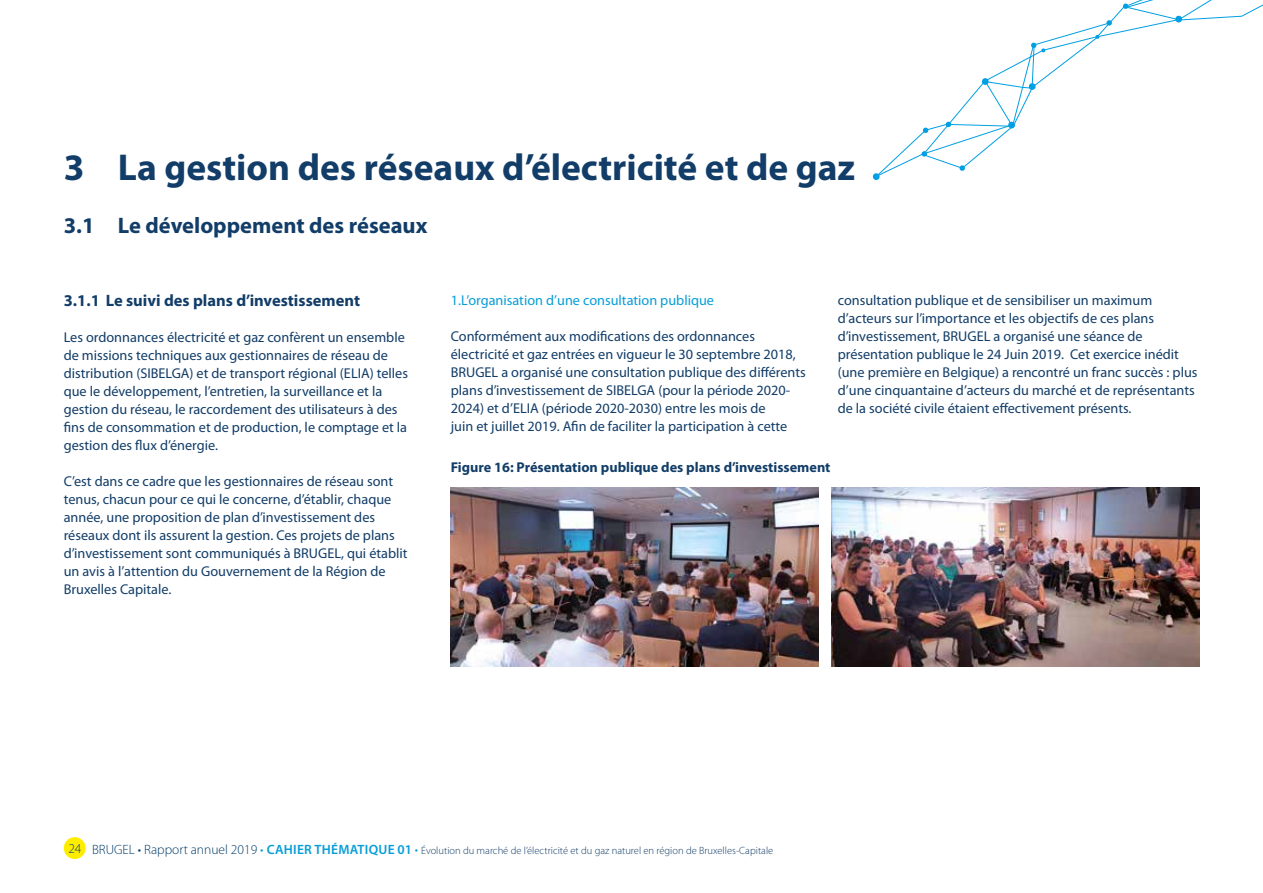
<style>
.page{position:relative;width:1263px;height:893px;background:#fff}
.page>*{position:absolute;margin:0;border:0;box-sizing:border-box;transform-origin:0 0}
.t1{font:700 37.5px "Myriad Pro";color:#123d68}
.t2{font:700 22.5px "Myriad Pro";color:#123d68}
.t3{font:700 16.5px "Myriad Pro";color:#123d68}
.t4{font:14.25px/18px "Myriad Pro";color:#123d68}
.t5{font:700 14.25px "Myriad Pro";color:#123d68}
.t6{font:14.25px "Myriad Pro";color:#089dd9}
.t7{font:300 10.5px "Myriad Pro";color:#123d68}
.s1{font-size:13.5px;color:#003c68}
.s2{font-size:13.5px;color:#089dd9}
.s3{font-weight:600;font-size:13.5px;color:#089dd9}
</style>
<div class="page">
<img style="left:451px;top:487px;width:367px;height:179px">
<img style="left:832px;top:487px;width:367px;height:179px">
<svg style="left:1123px;top:0;width:140px;height:23px"></svg>
<svg style="left:872px;top:20px;width:240px;height:160px"></svg>
<div style="left:64px;top:837px;width:22px;height:22px;background:#ffed00;border-radius:50%"></div>
<h1 class="t1" style="left:64px;top:146px;width:793px">3 La gestion des réseaux d’électricité et de gaz</h1>
<h2 class="t2" style="left:64px;top:213px;width:365px">3.1 Le développement des réseaux</h2>
<p class="t3" style="left:64px;top:291px;width:298px">3.1.1 Le suivi des plans d’investissement</p>
<p class="t4" style="left:64px;top:329px;width:346px">Les ordonnances électricité et gaz confèrent un ensemble de missions techniques aux gestionnaires de réseau de distribution (SIBELGA) et de transport régional (ELIA) telles que le développement, l’entretien, la surveillance et la gestion du réseau, le raccordement des utilisateurs à des fins de consommation et de production, le comptage et la gestion des flux d’énergie.</p>
<p class="t4" style="left:64px;top:473px;width:345px">C’est dans ce cadre que les gestionnaires de réseau sont tenus, chacun pour ce qui le concerne, d’établir, chaque année, une proposition de plan d’investissement des réseaux dont ils assurent la gestion. Ces projets de plans d’investissement sont communiqués à BRUGEL, qui établit un avis à l’attention du Gouvernement de la Région de Bruxelles Capitale.</p>
<p class="t6" style="left:451px;top:293px;width:265px">1.L’organisation d’une consultation publique</p>
<p class="t4" style="left:451px;top:328px;width:356px">Conformément aux modifications des ordonnances électricité et gaz entrées en vigueur le 30 septembre 2018, BRUGEL a organisé une consultation publique des différents plans d’investissement de SIBELGA (pour la période 2020- 2024) et d’ELIA (période 2020-2030) entre les mois de<br>juin et juillet 2019. Afin de faciliter la participation à cette</p>
<p class="t5" style="left:451px;top:460px;width:381px">Figure 16: Présentation publique des plans d’investissement</p>
<p class="t4" style="left:838px;top:292px;width:361px">consultation publique et de sensibiliser un maximum d’acteurs sur l’importance et les objectifs de ces plans d’investissement, BRUGEL a organisé une séance de présentation publique le 24 Juin 2019. Cet exercice inédit (une première en Belgique) a rencontré un franc succès : plus d’une cinquantaine d’acteurs du marché et de représentants de la société civile étaient effectivement présents.</p>
<p class="t7" style="left:68px;top:844px;width:706px"><span class="s1">24 BRUGEL • Rapport annuel 2019</span> <span class="s2">•</span> <span class="s3">CAHIER THÉMATIQUE 01</span> <span class="s2">•</span> Évolution du marché de l’électricité et du gaz naturel en région de Bruxelles-Capitale</p>
</div>
